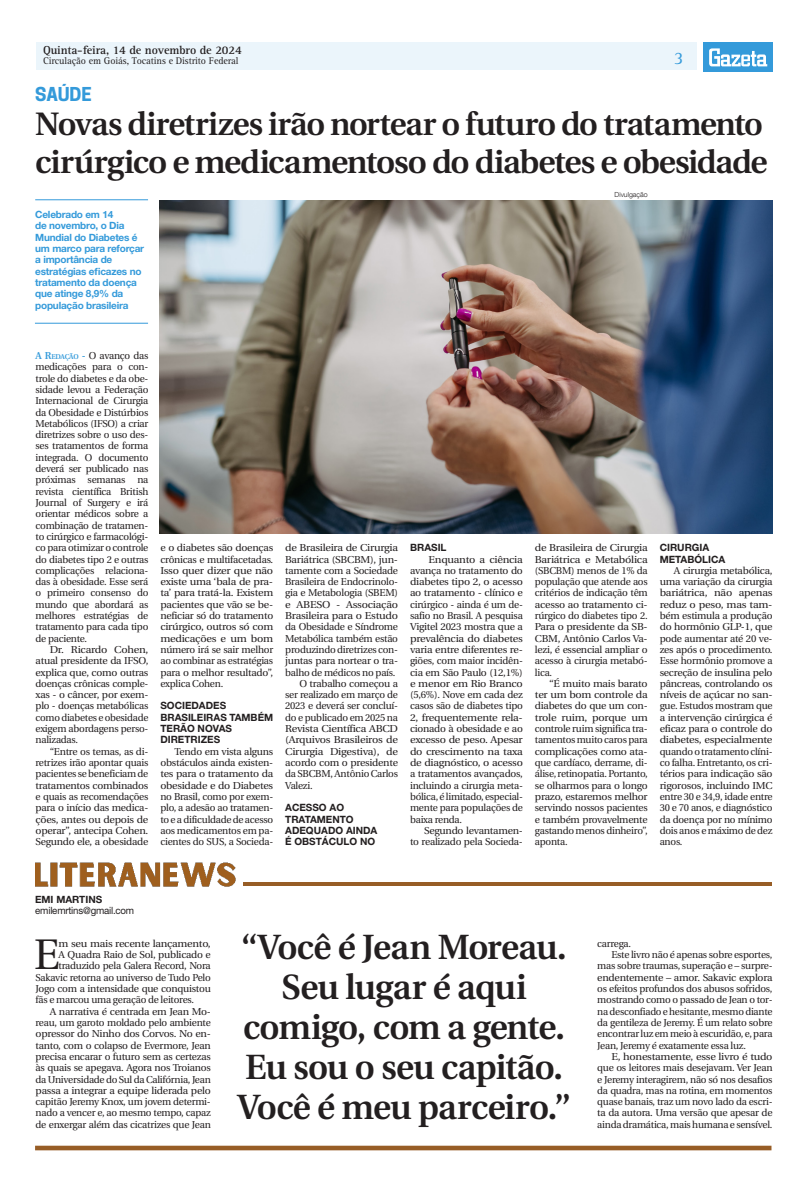
<style>
.page{position:relative;width:808px;height:1191px;background:#fff}
.page>*{position:absolute;margin:0;border:0;box-sizing:border-box;transform-origin:0 0}
.TExto_Corrido{font:42.7px "Utopia";color:#231f20}
.Manchete{font:600 35px/40px "Utopia";letter-spacing:-.025em;color:#231f20;text-align:center}
.Manchete-2{font:600 32.4px/38px "Utopia";letter-spacing:-.035em;color:#231f20}
.Retranca{font:700 18px "Cooper Hewitt";letter-spacing:-.005em;color:#349ada}
.t1{font:18px "Rotis Serif Std";color:#349ada}
.t2{font:700 12px "Rotis Serif Std";letter-spacing:-.01em;color:#231f20}
.TExto_Corrido-2{font:10px/11.3px "Utopia";letter-spacing:-.025em;color:#231f20;text-align:justify}
.TExto_Corrido-3{font:10px/11.3px "Utopia";letter-spacing:-.025em;color:#231f20;text-align:justify;scale:1.08 1}
.TExto_Corrido-4{font:10px/11.3px "Utopia";letter-spacing:-.025em;color:#231f20;text-align:justify;scale:1.09 1}
.TExto_Corrido-5{font:10px/11.3px "Utopia";letter-spacing:-.025em;color:#231f20;text-align:justify;scale:1.04 1}
.Repórter{font:10px/11.3px "Utopia";letter-spacing:-.025em;color:#231f20;text-align:justify}
.TExto_Corrido-6{font:10px/11.3px "Utopia";letter-spacing:-.025em;color:#231f20;text-align:justify;scale:1.06 1}
.Olho{font:700 10px/11.3px "Helvetica Neue LT Std";letter-spacing:-.02em;color:#349ada}
.Intertítulo{font:700 10px/11.3px "Helvetica Neue";color:#231f20}
.t3{font:10px "Rotis Serif Std";letter-spacing:-.01em;color:#231f20}
.t4{font:10px "Helvetica Neue LT Std";letter-spacing:-.02em;color:#231f20}
.t5{font:700 10px "Helvetica Neue LT Std";color:#231f20}
.Crédito_Fotógrafo{font:300 7px "Helvetica Neue LT Com";color:#231f20}
.s1{font-weight:600;color:#349ada}
.s2{font-weight:600;font-size:7px;color:#349ada}
</style>
<div class="page">
<div style="left:36px;top:43px;width:661px;height:27px;background:#ebf5fb"></div>
<div style="left:703px;top:43px;width:69px;height:29px;background:#349ada"></div>
<svg style="left:709px;top:48px;width:58px;height:18px"></svg>
<div style="left:35px;top:1145px;width:736px;height:5px;background:#975d26"></div>
<hr style="left:243px;top:882px;width:529px;height:3px;background:#975d26">
<img style="left:35px;top:862px;width:201px;height:25px">
<hr style="left:35px;top:199px;width:113px;height:1px;background:#349ada">
<hr style="left:35px;top:323px;width:113px;height:1px;background:#349ada">
<img style="left:160px;top:200px;width:612px;height:333px">
<p class="t2" style="left:43px;top:43px;width:200px">Quinta-feira, 14 de novembro de 2024</p>
<p class="t3" style="left:43px;top:55px;width:197px">Circulação em Goiás, Tocatins e Distrito Federal</p>
<p class="t1" style="left:674px;top:47px;width:11px">3</p>
<p class="Retranca" style="left:35px;top:84px;width:58px">SAÚDE</p>
<p class="Manchete-2" style="left:35px;top:106px;width:734px">Novas diretrizes irão nortear o futuro do tratamento cirúrgico e medicamentoso do diabetes e obesidade</p>
<p class="Olho" style="left:35px;top:209px;width:110px">Celebrado em 14<br>de novembro, o Dia<br>Mundial do Diabetes é um marco para reforçar a importância de estratégias eficazes no tratamento da doença que atinge 8,9% da população brasileira</p>
<p class="Crédito_Fotógrafo" style="left:615px;top:191px;width:35px">Divulgação</p>
<p class="Repórter" style="left:36px;top:350px;width:114px"><span class="s1">A R</span><span class="s2">EDAÇÃO</span> <span class="s1">-</span> O avanço das medicações para o con&shy;trole do diabetes e da obe&shy;sidade levou a Federação Internacional de Cirurgia da Obesidade e Distúrbios Metabólicos (IFSO) a criar diretrizes sobre o uso des&shy;ses tratamentos de forma integrada. O documento deverá ser publicado nas próximas semanas na revista científica British Journal of Surgery e irá orientar médicos sobre a combinação de tratamen&shy;to cirúrgico e farmacológi&shy;co para otimizar o controle do diabetes tipo 2 e outras complicações relaciona&shy;das à obesidade. Esse será o primeiro consenso do mundo que abordará as melhores estratégias de tratamento para cada tipo de paciente.</p>
<p class="TExto_Corrido-4" style="left:36px;top:644px;width:105px;text-indent:14px">Dr. Ricardo Cohen, atual presidente da IFSO, explica que, como outras doenças crônicas comple&shy;xas - o câncer, por exem&shy;plo - doenças metabólicas como diabetes e obesidade exigem abordagens perso&shy;nalizadas.</p>
<p class="TExto_Corrido-2" style="left:36px;top:746px;width:114px;text-indent:14px">“Entre os temas, as di&shy;retrizes irão apontar quais pacientes se beneficiam de tratamentos combinados e quais as recomendações para o início das medica&shy;ções, antes ou depois de operar”, antecipa Cohen.<br>Segundo ele, a obesidade</p>
<p class="TExto_Corrido-5" style="left:160px;top:542px;width:110px">e o diabetes são doenças crônicas e multifacetadas.<br>Isso quer dizer que não existe uma ‘bala de pra&shy;ta’ para tratá-la. Existem pacientes que vão se be&shy;neficiar só do tratamento cirúrgico, outros só com medicações e um bom número irá se sair melhor ao combinar as estratégias para o melhor resultado”, explica Cohen.</p>
<p class="Intertítulo" style="left:160px;top:700px;width:114px">SOCIEDADES<br>BRASILEIRAS TAMBÉM<br>TERÃO NOVAS<br>DIRETRIZES</p>
<p class="TExto_Corrido-2" style="left:160px;top:746px;width:114px;text-indent:14px">Tendo em vista alguns obstáculos ainda existen&shy;tes para o tratamento da obesidade e do Diabetes no Brasil, como por exem&shy;plo, a adesão ao tratamen&shy;to e a dificuldade de acesso aos medicamentos em pa&shy;cientes do SUS, a Socieda-</p>
<p class="TExto_Corrido-3" style="left:285px;top:542px;width:106px">de Brasileira de Cirurgia Bariátrica (SBCBM), jun&shy;tamente com a Sociedade Brasileira de Endocrinolo&shy;gia e Metabologia (SBEM) e ABESO - Associação Brasileira para o Estudo da Obesidade e Síndrome Metabólica também estão produzindo diretrizes con&shy;juntas para nortear o tra&shy;balho de médicos no país.</p>
<p class="TExto_Corrido-2" style="left:285px;top:678px;width:114px;text-indent:14px">O trabalho começou a ser realizado em março de 2023 e deverá ser concluí&shy;do e publicado em 2025 na Revista Científica ABCD (Arquivos Brasileiros de Cirurgia Digestiva), de acordo com o presidente da SBCBM, Antônio Carlos Valezi.</p>
<p class="Intertítulo" style="left:285px;top:801px;width:94px">ACESSO AO<br>TRATAMENTO<br>ADEQUADO AINDA<br>É OBSTÁCULO NO</p>
<p class="Intertítulo" style="left:410px;top:542px;width:38px">BRASIL</p>
<p class="TExto_Corrido-4" style="left:410px;top:553px;width:105px;text-indent:19px">Enquanto a ciência avança no tratamento do diabetes tipo 2, o acesso ao tratamento - clínico e cirúrgico - ainda é um de&shy;safio no Brasil. A pesquisa Vigitel 2023 mostra que a prevalência do diabetes varia entre diferentes re&shy;giões, com maior incidên&shy;cia em São Paulo (12,1%) e menor em Rio Branco (5,6%). Nove em cada dez casos são de diabetes tipo 2, frequentemente rela&shy;cionado à obesidade e ao excesso de peso. Apesar do crescimento na taxa de diagnóstico, o acesso a tratamentos avançados, incluindo a cirurgia meta&shy;bólica, é limitado, especial&shy;mente para populações de baixa renda.</p>
<p class="TExto_Corrido-2" style="left:410px;top:825px;width:114px;text-align:right">Segundo levantamen-<br>to realizado pela Socieda-</p>
<p class="TExto_Corrido-3" style="left:535px;top:542px;width:106px">de Brasileira de Cirurgia Bariátrica e Metabólica (SBCBM) menos de 1% da população que atende aos critérios de indicação têm acesso ao tratamento ci&shy;rúrgico do diabetes tipo 2.<br>Para o presidente da SB-CBM, Antônio Carlos Va&shy;lezi, é essencial ampliar o acesso à cirurgia metabó&shy;lica.</p>
<p class="TExto_Corrido-6" style="left:535px;top:678px;width:108px;text-indent:14px">“É muito mais barato ter um bom controle da diabetes do que um con&shy;trole ruim, porque um controle ruim significa tra&shy;tamentos muito caros para complicações como ata&shy;que cardíaco, derrame, di&shy;álise, retinopatia. Portanto, se olharmos para o longo prazo, estaremos melhor servindo nossos pacientes e também provavelmente gastando menos dinheiro”, aponta.</p>
<p class="Intertítulo" style="left:660px;top:542px;width:67px">CIRURGIA<br>METABÓLICA</p>
<p class="TExto_Corrido-2" style="left:660px;top:565px;width:114px;text-indent:14px">A cirurgia metabólica, uma variação da cirurgia bariátrica, não apenas reduz o peso, mas tam&shy;bém estimula a produção do hormônio GLP-1, que pode aumentar até 20 ve&shy;zes após o procedimento.<br>Esse hormônio promove a secreção de insulina pelo pâncreas, controlando os níveis de açúcar no san&shy;gue. Estudos mostram que a intervenção cirúrgica é eficaz para o controle do diabetes, especialmente quando o tratamento clíni&shy;co falha. Entretanto, os cri&shy;térios para indicação são rigorosos, incluindo IMC entre 30 e 34,9, idade entre 30 e 70 anos, e diagnóstico da doença por no mínimo dois anos e máximo de dez anos.</p>
<p class="t5" style="left:35px;top:893px;width:69px">EMI MARTINS</p>
<p class="t4" style="left:35px;top:904px;width:100px">emilemrtins@gmail.com</p>
<p class="TExto_Corrido" style="left:34px;top:931px;width:27px">E</p>
<p class="TExto_Corrido-3" style="left:59px;top:938px;width:142px">m seu mais recente lançamento,</p>
<p class="TExto_Corrido-2" style="left:59px;top:949px;width:154px">A Quadra Raio de Sol, publicado e</p>
<p class="TExto_Corrido-2" style="left:59px;top:960px;width:154px">traduzido pela Galera Record, Nora</p>
<p class="TExto_Corrido-2" style="left:36px;top:972px;width:177px">Sakavic retorna ao universo de Tudo Pelo</p>
<p class="TExto_Corrido-2" style="left:36px;top:983px;width:177px">Jogo com a intensidade que conquistou</p>
<p class="TExto_Corrido-2" style="left:36px;top:994px;width:160px">fãs e marcou uma geração de leitores.</p>
<p class="TExto_Corrido-5" style="left:36px;top:1005px;width:170px;text-indent:14px">A narrativa é centrada em Jean Mo&shy;reau, um garoto moldado pelo ambiente opressor do Ninho dos Corvos. No en&shy;tanto, com o colapso de Evermore, Jean precisa encarar o futuro sem as certezas às quais se apegava. Agora nos Troianos da Universidade do Sul da Califórnia, Jean passa a integrar a equipe liderada pelo capitão Jeremy Knox, um jovem determi&shy;nado a vencer e, ao mesmo tempo, capaz de enxergar além das cicatrizes que Jean</p>
<p class="Manchete" style="left:237px;top:927px;width:335px">“Você é Jean Moreau.<br>Seu lugar é aqui comigo, com a gente.<br>Eu sou o seu capitão.<br>Você é meu parceiro.”</p>
<p class="TExto_Corrido-2" style="left:597px;top:938px;width:35px">carrega.</p>
<p class="TExto_Corrido-2" style="left:597px;top:949px;width:177px;text-indent:14px">Este livro não é apenas sobre esportes, mas sobre traumas, superação e – surpre&shy;endentemente – amor. Sakavic explora os efeitos profundos dos abusos sofridos, mostrando como o passado de Jean o tor&shy;na desconfiado e hesitante, mesmo diante da gentileza de Jeremy. É um relato sobre encontrar luz em meio à escuridão, e, para Jean, Jeremy é exatamente essa luz.</p>
<p class="TExto_Corrido-3" style="left:597px;top:1051px;width:164px;text-indent:14px">E, honestamente, esse livro é tudo que os leitores mais desejavam. Ver Jean e Jeremy interagirem, não só nos desafios da quadra, mas na rotina, em momentos quase banais, traz um novo lado da escri&shy;ta da autora. Uma versão que apesar de ainda dramática, mais humana e sensível.</p>
</div>
